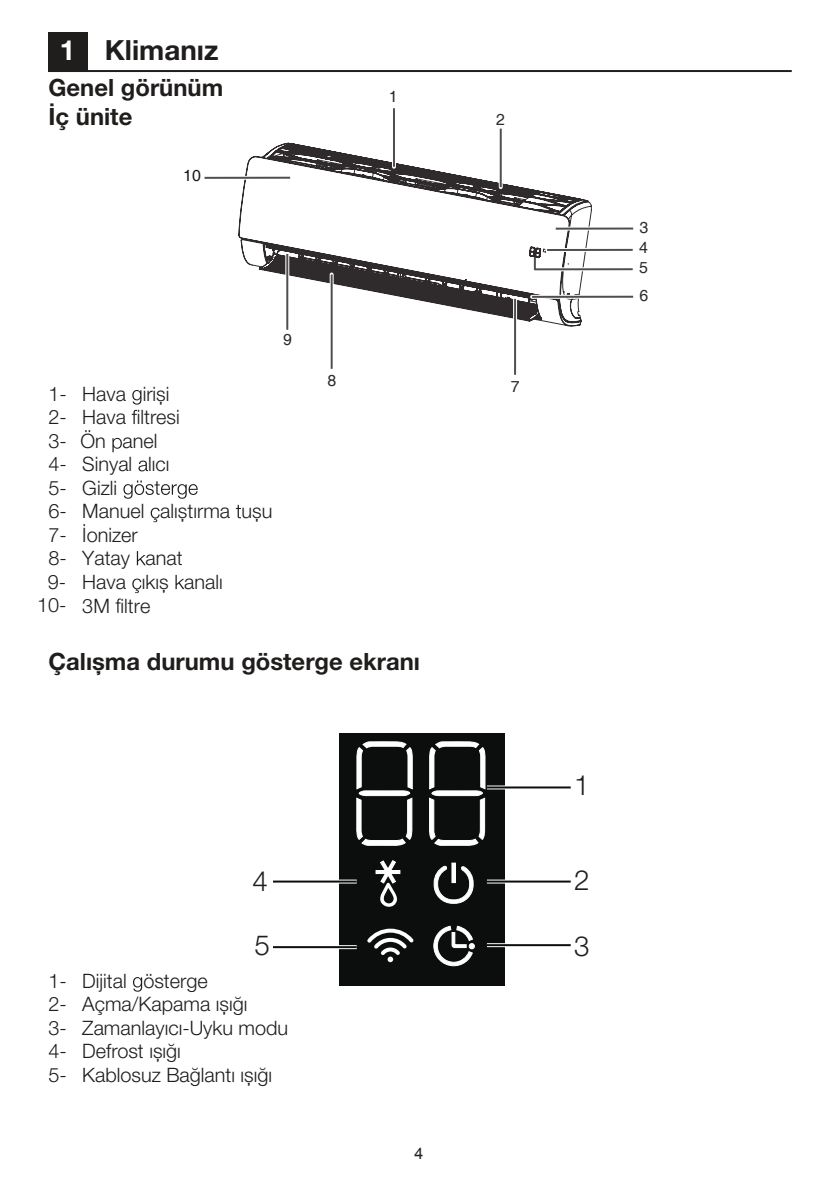
<style>
.page{position:relative;width:840px;height:1190px;background:#fff}
.page>*{position:absolute;margin:0;border:0;box-sizing:border-box;transform-origin:0 0}
.t1{font:700 27.8px "Helvetica Neue LT Pro";color:#201e1d}
.t2{font:300 27.8px "Helvetica Neue LT Pro";color:#201e1d}
.t3{font:700 23.8px/29.4px "Helvetica Neue LT Pro";color:#201e1d}
.t4{font:300 19.8px/23.6px "Helvetica Neue LT Pro";color:#201e1d}
.t5{font:300 19.8px "Helvetica Neue LT Pro";color:#1f1d1b}
.t6{font:16px "Arial";color:#231f20}
.t7{font:15.8px/19.4px "Helvetica";color:#2f2b2c}
.t8{font:15.8px "Helvetica";color:#1c1819}
.s1{color:#fff}
</style>
<div class="page">
<div style="left:49px;top:33px;width:39px;height:39px;background:#201e1d"></div>
<hr style="left:49px;top:70px;width:743px;height:2px;background:#201e1d">
<svg style="left:132px;top:390px;width:9px;height:34px"></svg>
<svg style="left:139px;top:461px;width:9px;height:10px"></svg>
<svg style="left:123px;top:481px;width:75px;height:18px"></svg>
<svg style="left:151px;top:508px;width:9px;height:14px"></svg>
<svg style="left:236px;top:505px;width:5px;height:13px"></svg>
<svg style="left:137px;top:551px;width:9px;height:14px"></svg>
<svg style="left:132px;top:579px;width:9px;height:14px"></svg>
<svg style="left:176px;top:575px;width:8px;height:14px"></svg>
<svg style="left:116px;top:599px;width:5px;height:14px"></svg>
<svg style="left:112px;top:438px;width:10px;height:14px"></svg>
<div style="left:339px;top:733px;width:166px;height:252px;background:#0c0d0d"></div>
<svg style="left:487px;top:785px;width:84px;height:4px"></svg>
<svg style="left:487px;top:880px;width:84px;height:4px"></svg>
<svg style="left:273px;top:880px;width:84px;height:4px"></svg>
<svg style="left:487px;top:943px;width:84px;height:4px"></svg>
<svg style="left:273px;top:945px;width:84px;height:4px"></svg>
<hr style="left:487px;top:786px;width:84px;height:2px;background:#0c0d0d">
<hr style="left:487px;top:881px;width:84px;height:2px;background:#0c0d0d">
<hr style="left:273px;top:881px;width:84px;height:2px;background:#0c0d0d">
<hr style="left:487px;top:944px;width:84px;height:2px;background:#0c0d0d">
<hr style="left:273px;top:946px;width:84px;height:2px;background:#0c0d0d">
<svg style="left:357px;top:741px;width:55px;height:105px"></svg>
<svg style="left:429px;top:741px;width:56px;height:105px"></svg>
<svg style="left:434px;top:866px;width:39px;height:38px"></svg>
<div style="left:452px;top:863px;width:3px;height:20px;border:1px solid #fff"></div>
<svg style="left:434px;top:926px;width:41px;height:40px"></svg>
<svg style="left:376px;top:860px;width:24px;height:47px"></svg>
<svg style="left:133px;top:977px;width:9px;height:15px"></svg>
<svg style="left:238px;top:143px;width:354px;height:184px"></svg>
<svg style="left:499px;top:129px;width:4px;height:58px"></svg>
<hr style="left:500px;top:129px;width:2px;height:58px;background:#4e4d4f">
<hr style="left:392px;top:108px;width:4px;height:59px;background:#fff">
<hr style="left:393px;top:108px;width:2px;height:59px;background:#4e4d4f">
<svg style="left:556px;top:227px;width:77px;height:4px"></svg>
<hr style="left:556px;top:228px;width:77px;height:2px;background:#4e4d4f">
<svg style="left:532px;top:295px;width:101px;height:4px"></svg>
<hr style="left:532px;top:296px;width:101px;height:2px;background:#4e4d4f">
<svg style="left:547px;top:248px;width:86px;height:4px"></svg>
<hr style="left:547px;top:249px;width:86px;height:2px;background:#4e4d4f">
<svg style="left:533px;top:255px;width:100px;height:16px"></svg>
<hr style="left:513px;top:299px;width:4px;height:76px;background:#f3f3f3">
<hr style="left:514px;top:299px;width:2px;height:76px;background:#4e4d4f">
<svg style="left:330px;top:274px;width:4px;height:95px"></svg>
<hr style="left:331px;top:274px;width:2px;height:95px;background:#4e4d4f">
<svg style="left:285px;top:254px;width:4px;height:76px"></svg>
<hr style="left:286px;top:254px;width:2px;height:76px;background:#4e4d4f">
<svg style="left:205px;top:176px;width:85px;height:4px"></svg>
<hr style="left:205px;top:177px;width:85px;height:2px;background:#4e4d4f">
<svg style="left:367px;top:928px;width:47px;height:34px"></svg>
<h1 class="t1" style="left:60px;top:41px;width:160px"><span class="s1">1</span> Klimanız</h1>
<p class="t3" style="left:49px;top:75px;width:176px">Genel görünüm<br>İç ünite</p>
<p class="t8" style="left:183px;top:167px;width:19px">10</p>
<p class="t7" style="left:389px;top:86px;width:10px">1</p>
<p class="t7" style="left:283px;top:329px;width:10px">9</p>
<p class="t4" style="left:49px;top:383px;width:122px">1- Hava iriși</p>
<p class="t4" style="left:49px;top:407px;width:133px">2- Hava iltresi</p>
<p class="t4" style="left:49px;top:430px;width:20px">3-</p>
<p class="t4" style="left:49px;top:454px;width:122px">4- Sinyal lıcı</p>
<p class="t4" style="left:49px;top:478px;width:70px">5- Gizli</p>
<p class="t4" style="left:49px;top:501px;width:225px">6- Manuel alıștırma ușu</p>
<p class="t4" style="left:49px;top:525px;width:91px">7- İonizer</p>
<p class="t4" style="left:49px;top:548px;width:136px">8- Yatay anat</p>
<p class="t4" style="left:48px;top:572px;width:176px">9- Hava ıkıș analı</p>
<p class="t4" style="left:37px;top:596px;width:115px">10- 3M iltre</p>
<p class="t4" style="left:80px;top:431px;width:79px">Ön anel</p>
<p class="t7" style="left:328px;top:370px;width:10px">8</p>
<p class="t3" style="left:49px;top:649px;width:373px">Çalıșma durumu gösterge ekranı</p>
<h1 class="t2" style="left:253px;top:871px;width:17px">4</h1>
<h1 class="t2" style="left:255px;top:935px;width:17px">5</h1>
<p class="t4" style="left:49px;top:971px;width:241px">1- Dijital österge<br>2- Açma/Kapama ıșığı<br>3- Zamanlayıcı-Uyku modu<br>4- Defrost ıșığı</p>
<p class="t5" style="left:49px;top:1068px;width:225px">5- Kablosuz Bağlantı ıșığı</p>
<p class="t6" style="left:415px;top:1143px;width:10px">4</p>
<p class="t7" style="left:496px;top:110px;width:10px">2</p>
<p class="t7" style="left:511px;top:377px;width:10px">7</p>
<p class="t7" style="left:639px;top:218px;width:10px">3</p>
<p class="t7" style="left:639px;top:238px;width:10px">4<br>5</p>
<p class="t7" style="left:639px;top:286px;width:10px">6</p>
<h1 class="t2" style="left:574px;top:775px;width:17px">1</h1>
<h1 class="t2" style="left:574px;top:871px;width:17px">2</h1>
<h1 class="t2" style="left:574px;top:936px;width:17px">3</h1>
</div>
